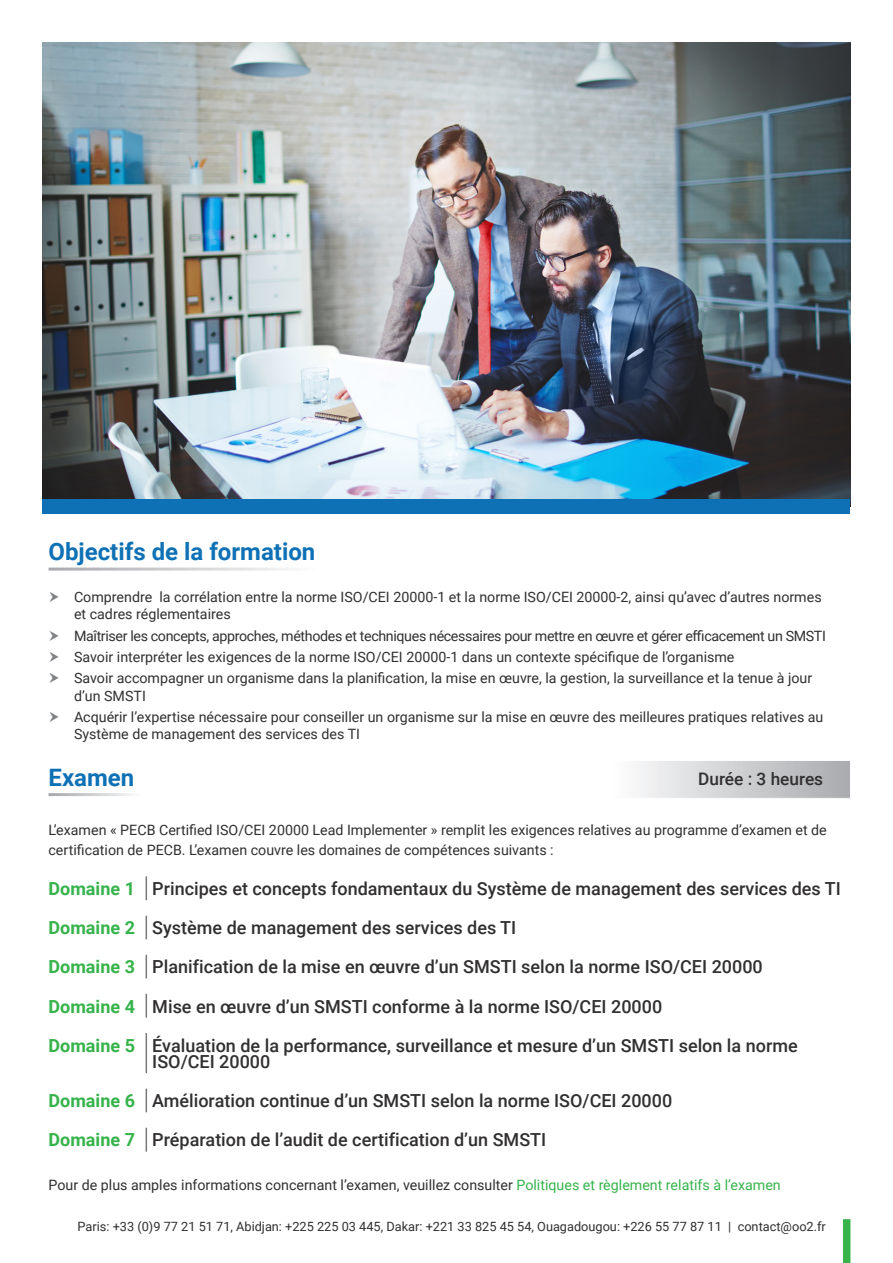
<style>
.page{position:relative;width:893px;height:1263px;background:#fff}
.page>*{position:absolute;margin:0;border:0;box-sizing:border-box;transform-origin:0 0}
.t1{font:700 24px "Roboto";color:#0e71b5}
.t2{font:500 18px/16.5px "Roboto";color:#312f30}
.t3{font:700 18px "Roboto";color:#36b34b}
.t4{font:500 17.25px "Roboto";color:#312f30}
.Bullet_Points{font:14.25px/17.1px "Roboto";color:#312f30}
.Bullet_Points-2{font:14.25px "Roboto";letter-spacing:-.025em;color:#312f30}
.Bullet_Points-3{font:12.75px "Roboto";color:#312f30}
.s1{color:#36b34b}
</style>
<div class="page">
<img style="left:43px;top:43px;width:807px;height:456px">
<div style="left:43px;top:499px;width:807px;height:15px;background:#0e71b5"></div>
<svg style="left:639px;top:761px;width:211px;height:37px;background:#ceced1"></svg>
<svg style="left:146px;top:876px;width:1px;height:24px"></svg>
<svg style="left:146px;top:915px;width:1px;height:24px"></svg>
<svg style="left:146px;top:954px;width:1px;height:25px"></svg>
<svg style="left:146px;top:994px;width:1px;height:24px"></svg>
<hr style="left:146px;top:1033px;width:1px;height:40px;background:#76787b">
<svg style="left:146px;top:1088px;width:1px;height:24px"></svg>
<svg style="left:146px;top:1127px;width:1px;height:25px"></svg>
<div style="left:843px;top:1219px;width:7px;height:44px;background:#36b34b"></div>
<p class="t1" style="left:49px;top:535px;width:268px">Objectifs de la formation</p>
<p class="Bullet_Points" style="left:74px;top:588px;width:749px">Comprendre la corrélation entre la norme ISO/CEI 20000-1 et la norme ISO/CEI 20000-2, ainsi qu’avec d’autres normes et cadres réglementaires</p>
<p class="Bullet_Points-2" style="left:74px;top:626px;width:753px">Maîtriser les concepts, approches, méthodes et techniques nécessaires pour mettre en œuvre et gérer efficacement un SMSTI</p>
<p class="Bullet_Points" style="left:74px;top:648px;width:662px">Savoir interpréter les exigences de la norme ISO/CEI 20000-1 dans un contexte spécifique de l’organisme</p>
<p class="Bullet_Points" style="left:74px;top:669px;width:740px">Savoir accompagner un organisme dans la planification, la mise en œuvre, la gestion, la surveillance et la tenue à jour d’un SMSTI</p>
<p class="Bullet_Points" style="left:74px;top:708px;width:751px">Acquérir l’expertise nécessaire pour conseiller un organisme sur la mise en œuvre des meilleures pratiques relatives au<br>Système de management des services des TI</p>
<p class="t1" style="left:49px;top:760px;width:87px">Examen</p>
<p class="t4" style="left:698px;top:766px;width:127px">Durée : 3 heures</p>
<p class="Bullet_Points" style="left:49px;top:820px;width:780px">L’examen « PECB Certified ISO/CEI 20000 Lead Implementer » remplit les exigences relatives au programme d’examen et de</p>
<p class="Bullet_Points" style="left:49px;top:841px;width:507px">certification de PECB. L’examen couvre les domaines de compétences suivants :</p>
<p class="t3" style="left:49px;top:876px;width:88px">Domaine 1</p>
<p class="t2" style="left:152px;top:880px;width:690px">Principes et concepts fondamentaux du Système de management des services des TI</p>
<p class="t3" style="left:49px;top:915px;width:88px">Domaine 2</p>
<p class="t2" style="left:152px;top:919px;width:365px">Système de management des services des TI</p>
<p class="t3" style="left:49px;top:954px;width:88px">Domaine 3</p>
<p class="t2" style="left:152px;top:958px;width:612px">Planification de la mise en œuvre d’un SMSTI selon la norme ISO/CEI 20000</p>
<p class="t3" style="left:49px;top:993px;width:88px">Domaine 4</p>
<p class="t2" style="left:152px;top:997px;width:511px">Mise en œuvre d’un SMSTI conforme à la norme ISO/CEI 20000</p>
<p class="t3" style="left:49px;top:1033px;width:88px">Domaine 5</p>
<p class="t2" style="left:152px;top:1036px;width:647px">Évaluation de la performance, surveillance et mesure d’un SMSTI selon la norme<br>ISO/CEI 20000</p>
<p class="t3" style="left:49px;top:1088px;width:88px">Domaine 6</p>
<p class="t2" style="left:152px;top:1092px;width:521px">Amélioration continue d’un SMSTI selon la norme ISO/CEI 20000</p>
<p class="t3" style="left:49px;top:1127px;width:88px">Domaine 7</p>
<p class="t2" style="left:152px;top:1131px;width:395px">Préparation de l’audit de certification d’un SMSTI</p>
<p class="Bullet_Points" style="left:49px;top:1176px;width:734px">Pour de plus amples informations concernant l’examen, veuillez consulter <span class="s1">Politiques et règlement relatifs à l’examen</span></p>
<p class="Bullet_Points-3" style="left:78px;top:1218px;width:750px">Paris: +33 (0)9 77 21 51 71, Abidjan: +225 225 03 445, Dakar: +221 33 825 45 54, Ouagadougou: +226 55 77 87 11 | contact@oo2.fr</p>
</div>
